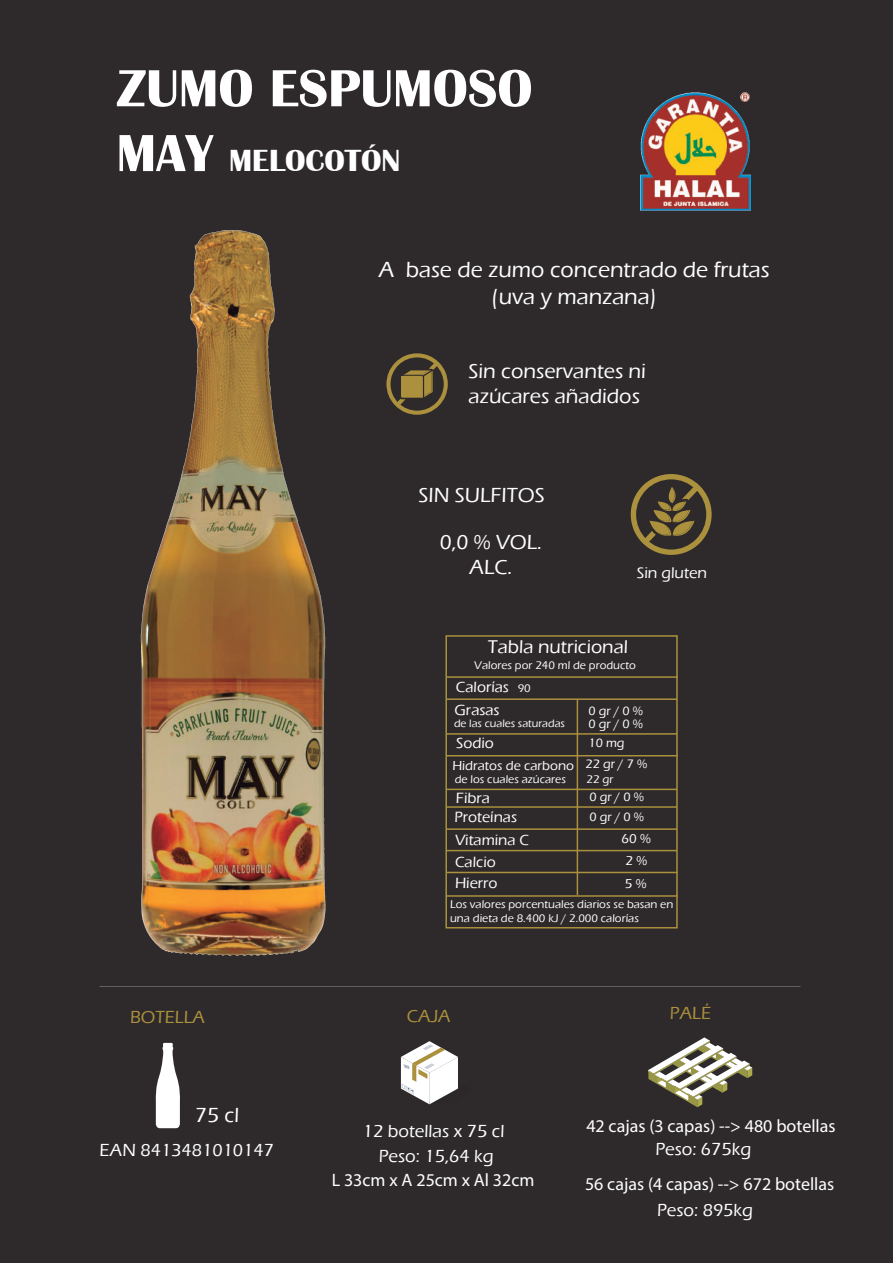
<style>
.page{position:relative;width:893px;height:1263px;background:#2e2a2b}
.page>*{position:absolute;margin:0;border:0;box-sizing:border-box;transform-origin:0 0}
.t1{font:700 54px "Britannic";color:#fff}
.t2{font:700 31.5px "Britannic";color:#fff}
.t3{font:500 22.5px/27px "Eras ITC";color:#fff;text-align:center}
.t4{font:500 21px/25.2px "Eras ITC";color:#fff;text-align:center}
.t5{font:500 18.9px "Eras ITC";color:#fff}
.t6{font:18px "Myriad Pro";color:#fff}
.t7{font:500 18px "Eras ITC";color:#fff}
.t8{font:500 18px "Eras ITC";color:#ab903d}
.t9{font:500 15.9px "Eras ITC";color:#fff}
.t10{font:500 15.3px "Eras ITC";color:#fff}
.t11{font:500 13.35px "Eras ITC";color:#fff}
.t12{font:500 12.6px "Eras ITC";color:#fff}
.t13{font:500 11.4px/13.8px "Eras ITC";color:#fff}
.t14{font:500 11.1px "Eras ITC";color:#fff}
.s1{font-size:54px}
.s2{font-size:11.4px}
</style>
<div class="page">
<svg style="left:156px;top:1043px;width:24px;height:85px"></svg>
<img style="left:640px;top:92px;width:110px;height:118px">
<svg style="left:386px;top:353px;width:62px;height:62px"></svg>
<svg style="left:648px;top:1037px;width:104px;height:70px"></svg>
<svg style="left:401px;top:1041px;width:57px;height:63px"></svg>
<svg style="left:631px;top:474px;width:81px;height:81px"></svg>
<img style="left:140px;top:230px;width:186px;height:726px">
<div style="left:445px;top:635px;width:233px;height:293px;border:2px solid #ab903d"></div>
<hr style="left:446px;top:733px;width:231px;height:2px;background:#ab903d">
<hr style="left:446px;top:698px;width:231px;height:2px;background:#ab903d">
<hr style="left:447px;top:676px;width:230px;height:2px;background:#ab903d">
<hr style="left:577px;top:699px;width:1px;height:196px;background:#ab903d">
<hr style="left:446px;top:789px;width:231px;height:1px;background:#ab903d">
<hr style="left:446px;top:806px;width:231px;height:2px;background:#ab903d">
<hr style="left:446px;top:828px;width:231px;height:2px;background:#ab903d">
<hr style="left:446px;top:850px;width:231px;height:1px;background:#ab903d">
<hr style="left:447px;top:895px;width:230px;height:2px;background:#ab903d">
<hr style="left:447px;top:755px;width:230px;height:1px;background:#ab903d">
<hr style="left:447px;top:872px;width:230px;height:1px;background:#ab903d">
<h1 class="t1" style="left:117px;top:58px;width:417px">ZUMO ESPUMOSO</h1>
<h2 class="t2" style="left:117px;top:143px;width:285px"><span class="s1">MAY</span> MELOCOTÓN</h2>
<h3 class="t3" style="left:379px;top:257px;width:392px">A base de zumo concentrado de frutas (uva y manzana)</h3>
<h3 class="t4" style="left:469px;top:359px;width:179px;text-align:left">Sin conservantes ni azúcares añadidos</h3>
<h3 class="t4" style="left:418px;top:483px;width:128px">SIN SULFITOS</h3>
<h3 class="t4" style="left:440px;top:530px;width:104px">0,0 % VOL.<br>ALC.</h3>
<h3 class="t9" style="left:637px;top:564px;width:72px">Sin gluten</h3>
<h3 class="t5" style="left:488px;top:637px;width:142px">Tabla nutricional</h3>
<p class="t13" style="left:474px;top:659px;width:163px">Valores por 240 ml de producto</p>
<h3 class="t10" style="left:456px;top:678px;width:76px">Calorías <span class="s2">90</span></h3>
<h3 class="t10" style="left:455px;top:701px;width:47px">Grasas</h3>
<p class="t12" style="left:589px;top:703px;width:56px">0 gr / 0 %</p>
<p class="t14" style="left:454px;top:717px;width:112px">de las cuales saturadas</p>
<p class="t12" style="left:588px;top:717px;width:56px">0 gr / 0 %</p>
<h3 class="t10" style="left:456px;top:734px;width:39px">Sodio</h3>
<p class="t12" style="left:588px;top:735px;width:38px">10 mg</p>
<p class="t11" style="left:452px;top:758px;width:123px">Hidratos de carbono</p>
<p class="t12" style="left:585px;top:757px;width:63px">22 gr / 7 %</p>
<p class="t13" style="left:455px;top:772px;width:113px">de los cuales azúcares</p>
<p class="t13" style="left:587px;top:772px;width:28px">22 gr</p>
<h3 class="t10" style="left:456px;top:789px;width:36px">Fibra</h3>
<h3 class="t10" style="left:455px;top:808px;width:64px">Proteínas</h3>
<p class="t12" style="left:589px;top:790px;width:56px">0 gr / 0 %</p>
<p class="t12" style="left:589px;top:809px;width:56px">0 gr / 0 %</p>
<h3 class="t10" style="left:455px;top:831px;width:76px">Vitamina C</h3>
<p class="t11" style="left:621px;top:831px;width:31px">60 %</p>
<h3 class="t10" style="left:455px;top:853px;width:42px">Calcio</h3>
<p class="t11" style="left:625px;top:853px;width:23px">2 %</p>
<h3 class="t10" style="left:455px;top:874px;width:44px">Hierro</h3>
<p class="t11" style="left:625px;top:876px;width:23px">5 %</p>
<p class="t13" style="left:450px;top:898px;width:225px">Los valores porcentuales diarios se basan en una dieta de 8.400 kJ / 2.000 calorías</p>
<h3 class="t8" style="left:130px;top:1007px;width:77px">BOTELLA</h3>
<h3 class="t8" style="left:407px;top:1006px;width:45px">CAJA</h3>
<h3 class="t8" style="left:670px;top:1003px;width:43px">PALÉ</h3>
<h3 class="t4" style="left:195px;top:1103px;width:45px">75 cl</h3>
<h3 class="t7" style="left:100px;top:1140px;width:176px">EAN 8413481010147</h3>
<h3 class="t7" style="left:363px;top:1120px;width:143px">12 botellas x 75 cl</h3>
<h3 class="t7" style="left:379px;top:1145px;width:116px">Peso: 15,64 kg</h3>
<h3 class="t6" style="left:332px;top:1169px;width:204px">L 33cm x A 25cm x Al 32cm</h3>
<h3 class="t6" style="left:586px;top:1114px;width:251px">42 cajas (3 capas) --&gt; 480 botellas</h3>
<h3 class="t7" style="left:655px;top:1139px;width:97px">Peso: 675kg</h3>
<h3 class="t6" style="left:585px;top:1173px;width:251px">56 cajas (4 capas) --&gt; 672 botellas</h3>
<h3 class="t7" style="left:657px;top:1200px;width:97px">Peso: 895kg</h3>
</div>
